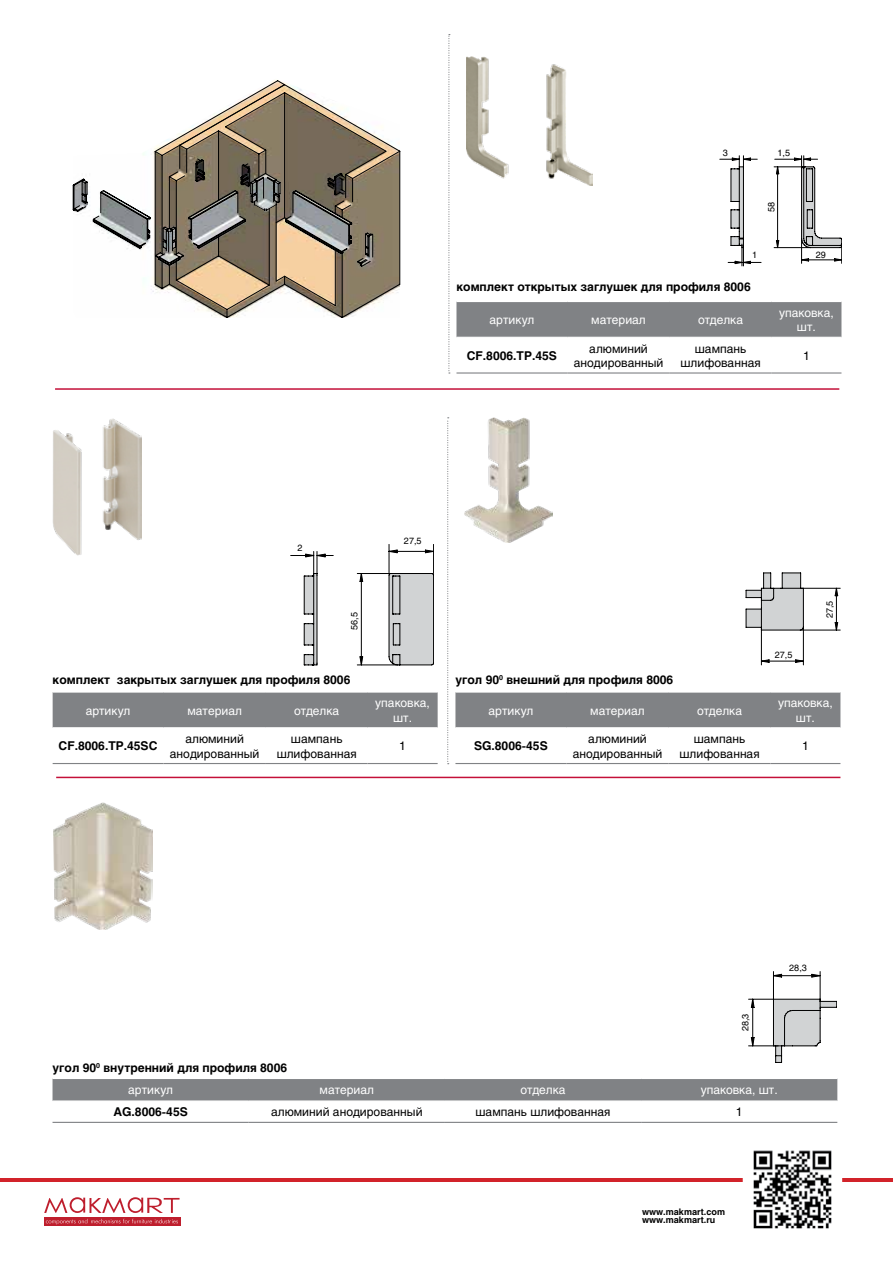
<style>
.page{position:relative;width:893px;height:1263px;background:#fff}
.page>*{position:absolute;margin:0;border:0;box-sizing:border-box;transform-origin:0 0}
.t1{font:700 12px "Helios";color:#000}
.t2{font:12px/14.4px "Helios";color:#000;text-align:center}
.t3{font:12px/14.4px "Helios";color:#fff;text-align:center}
.t4{font:9px "Helios";color:#000}
.t5{font:700 9px/8.6px "Helios";color:#000}
</style>
<div class="page">
<hr style="left:0;top:1178px;width:893px;height:3px;background:#d2232a">
<img style="left:746px;top:1150px;width:93px;height:79px">
<div style="left:44px;top:1217px;width:136px;height:9px;background:#be1e2d"></div>
<svg style="left:46px;top:1219px;width:132px;height:5px"></svg>
<svg style="left:44px;top:1197px;width:136px;height:16px"></svg>
<svg style="left:746px;top:573px;width:95px;height:92px"></svg>
<hr style="left:836px;top:588px;width:1px;height:42px;background:#000">
<svg style="left:290px;top:544px;width:144px;height:121px"></svg>
<hr style="left:389px;top:551px;width:45px;height:1px;background:#000">
<hr style="left:56px;top:777px;width:784px;height:1px;background:#c41039">
<hr style="left:55px;top:388px;width:784px;height:2px;background:#c41039">
<svg style="left:447px;top:417px;width:2px;height:347px"></svg>
<img style="left:53px;top:418px;width:89px;height:138px">
<img style="left:53px;top:803px;width:100px;height:127px">
<img style="left:464px;top:417px;width:89px;height:125px">
<div style="left:53px;top:693px;width:385px;height:34px;background:#808285"></div>
<hr style="left:53px;top:763px;width:110px;height:1px;background:#808285">
<hr style="left:163px;top:763px;width:103px;height:1px;background:#808285">
<hr style="left:266px;top:763px;width:102px;height:1px;background:#808285">
<hr style="left:368px;top:763px;width:70px;height:1px;background:#808285">
<div style="left:455px;top:693px;width:385px;height:34px;background:#808285"></div>
<hr style="left:455px;top:763px;width:111px;height:1px;background:#808285">
<hr style="left:566px;top:763px;width:103px;height:1px;background:#808285">
<hr style="left:669px;top:763px;width:101px;height:1px;background:#808285">
<hr style="left:770px;top:763px;width:70px;height:1px;background:#808285">
<div style="left:53px;top:1079px;width:784px;height:21px;background:#808285"></div>
<hr style="left:53px;top:1122px;width:196px;height:1px;background:#808285">
<hr style="left:249px;top:1122px;width:196px;height:1px;background:#808285">
<hr style="left:445px;top:1122px;width:196px;height:1px;background:#808285">
<hr style="left:641px;top:1122px;width:196px;height:1px;background:#808285">
<svg style="left:748px;top:971px;width:89px;height:92px"></svg>
<hr style="left:752px;top:999px;width:1px;height:47px;background:#000">
<svg style="left:720px;top:156px;width:122px;height:110px"></svg>
<svg style="left:448px;top:34px;width:2px;height:340px"></svg>
<img style="left:466px;top:57px;width:126px;height:128px">
<svg style="left:151px;top:132px;width:250px;height:186px"></svg>
<svg style="left:92px;top:80px;width:281px;height:209px"></svg>
<svg style="left:72px;top:158px;width:273px;height:59px"></svg>
<hr style="left:269px;top:209px;width:1px;height:76px;background:#000">
<hr style="left:276px;top:205px;width:1px;height:76px;background:#000">
<div style="left:456px;top:302px;width:385px;height:35px;background:#808285"></div>
<hr style="left:456px;top:372px;width:111px;height:2px;background:#808285">
<hr style="left:567px;top:372px;width:103px;height:2px;background:#808285">
<hr style="left:670px;top:372px;width:101px;height:2px;background:#808285">
<hr style="left:771px;top:372px;width:70px;height:2px;background:#808285">
<p class="t4" style="left:723px;top:147px;width:7px">3</p>
<p class="t4" style="left:778px;top:147px;width:14px">1,5</p>
<p class="t4" style="left:766px;top:212px;width:12px;rotate:-90deg">58</p>
<p class="t4" style="left:752px;top:249px;width:7px">1</p>
<p class="t4" style="left:816px;top:249px;width:12px">29</p>
<p class="t1" style="left:456px;top:280px;width:296px">комплект открытых заглушек для профиля 8006</p>
<p class="t3" style="left:490px;top:312px;width:46px">артикул</p>
<p class="t3" style="left:591px;top:312px;width:56px">материал</p>
<p class="t3" style="left:698px;top:312px;width:47px">отделка</p>
<p class="t3" style="left:779px;top:305px;width:56px">упаковка, шт.</p>
<p class="t1" style="left:467px;top:348px;width:92px">CF.8006.TP.45S</p>
<p class="t2" style="left:574px;top:341px;width:91px">алюминий анодированный</p>
<p class="t2" style="left:680px;top:341px;width:82px">шампань шлифованная</p>
<p class="t2" style="left:803px;top:348px;width:8px">1</p>
<p class="t4" style="left:297px;top:543px;width:7px">2</p>
<p class="t4" style="left:349px;top:630px;width:19px;rotate:-90deg">56,5</p>
<p class="t4" style="left:404px;top:536px;width:19px">27,5</p>
<p class="t4" style="left:775px;top:649px;width:19px">27,5</p>
<p class="t4" style="left:824px;top:618px;width:19px;rotate:-90deg">27,5</p>
<p class="t1" style="left:53px;top:673px;width:299px">комплект закрытых заглушек для профиля 8006</p>
<p class="t1" style="left:455px;top:673px;width:219px">угол 90<sup>0</sup> внешний для профиля 8006</p>
<p class="t3" style="left:86px;top:703px;width:46px">артикул</p>
<p class="t3" style="left:187px;top:703px;width:56px">материал</p>
<p class="t3" style="left:294px;top:703px;width:47px">отделка</p>
<p class="t3" style="left:375px;top:696px;width:56px">упаковка, шт.</p>
<p class="t1" style="left:59px;top:739px;width:100px">CF.8006.TP.45SC</p>
<p class="t2" style="left:170px;top:731px;width:91px">алюминий анодированный</p>
<p class="t2" style="left:277px;top:731px;width:82px">шампань шлифованная</p>
<p class="t2" style="left:399px;top:739px;width:8px">1</p>
<p class="t3" style="left:488px;top:703px;width:46px">артикул</p>
<p class="t3" style="left:590px;top:703px;width:56px">материал</p>
<p class="t3" style="left:697px;top:703px;width:47px">отделка</p>
<p class="t3" style="left:778px;top:696px;width:56px">упаковка, шт.</p>
<p class="t1" style="left:474px;top:739px;width:75px">SG.8006-45S</p>
<p class="t2" style="left:573px;top:731px;width:91px">алюминий анодированный</p>
<p class="t2" style="left:679px;top:731px;width:82px">шампань шлифованная</p>
<p class="t2" style="left:802px;top:739px;width:8px">1</p>
<p class="t1" style="left:53px;top:1061px;width:236px">угол 90<sup>0</sup> внутренний для профиля 8006</p>
<p class="t4" style="left:740px;top:1031px;width:19px;rotate:-90deg">28,3</p>
<p class="t4" style="left:789px;top:963px;width:19px">28,3</p>
<p class="t3" style="left:128px;top:1083px;width:46px">артикул</p>
<p class="t3" style="left:320px;top:1083px;width:56px">материал</p>
<p class="t3" style="left:520px;top:1083px;width:47px">отделка</p>
<p class="t3" style="left:701px;top:1083px;width:79px">упаковка, шт.</p>
<p class="t1" style="left:113px;top:1105px;width:76px">AG.8006-45S</p>
<p class="t2" style="left:271px;top:1105px;width:153px">алюминий анодированный</p>
<p class="t2" style="left:475px;top:1105px;width:137px">шампань шлифованная</p>
<p class="t2" style="left:736px;top:1105px;width:8px">1</p>
<p class="t5" style="left:642px;top:1207px;width:84px">www.makmart.com www.makmart.ru</p>
</div>
